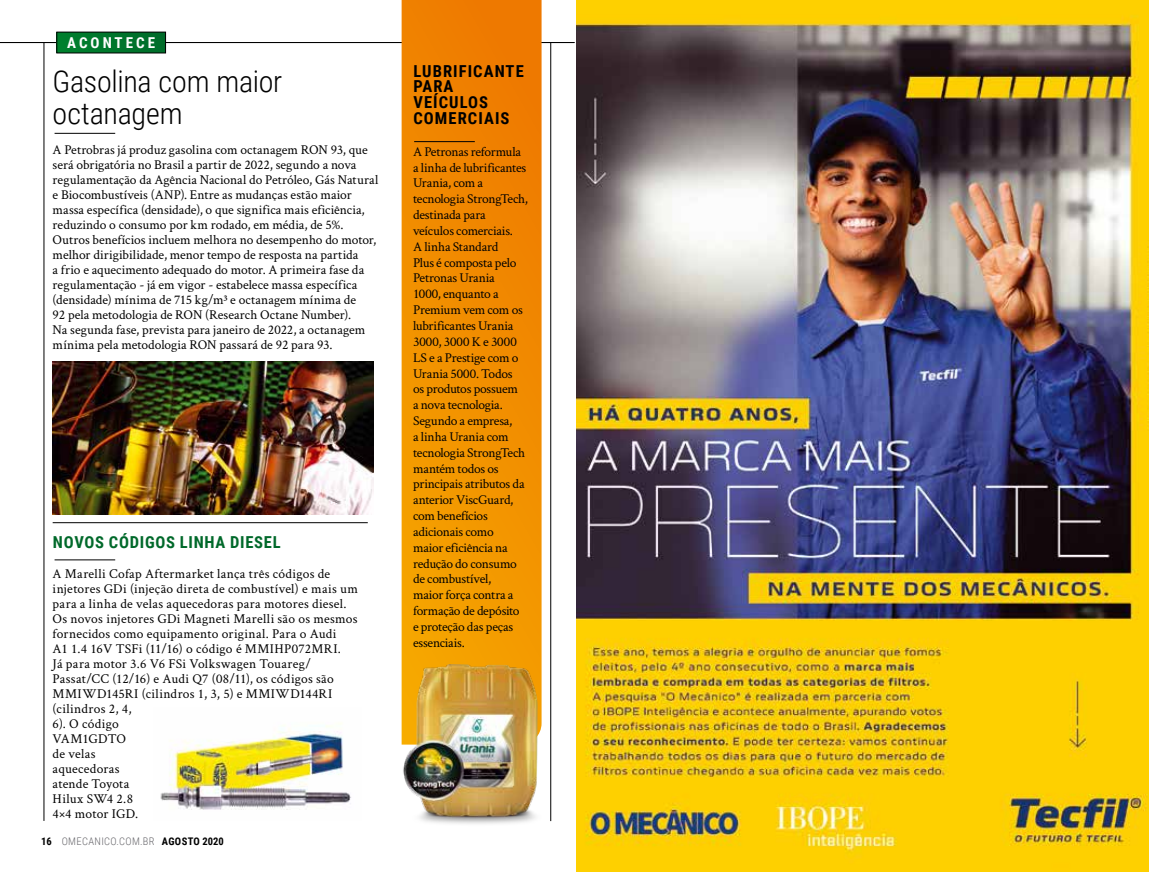
<style>
.page{position:relative;width:1149px;height:872px;background:#fff}
.page>*{position:absolute;margin:0;border:0;box-sizing:border-box;transform-origin:0 0}
.t1{font:300 30px/31.7px "Roboto Condensed";letter-spacing:-.01em;color:#000}
.t2{font:700 16.5px/15.8px "Roboto Condensed";letter-spacing:.065em;color:#000001}
.t3{font:700 16.5px "Roboto Condensed";letter-spacing:.045em;color:#00692a}
.t4{font:700 15px "Roboto Condensed";letter-spacing:.2em;color:#fff}
.t5{font:13.5px/15px "Crimson Text";color:#000}
.t6{font:13.5px/15.9px "Crimson Text";letter-spacing:-.02em;color:#000}
.t7{font:13.5px/15px "Crimson Text";letter-spacing:.02em;color:#000}
.t8{font:300 10.5px "Roboto Condensed";letter-spacing:.035em;color:#68676c}
.s1{font-weight:700;color:#000}
</style>
<div class="page">
<hr style="left:0;top:42px;width:574px;height:1px;background:#000">
<hr style="left:550px;top:43px;width:1px;height:778px;background:#000">
<hr style="left:44px;top:43px;width:1px;height:778px;background:#000">
<svg style="left:401px;top:0;width:140px;height:648px"></svg>
<hr style="left:414px;top:141px;width:60px;height:1px;background:#000">
<hr style="left:53px;top:522px;width:314px;height:1px;background:#000">
<hr style="left:55px;top:133px;width:60px;height:1px;background:#000">
<hr style="left:55px;top:559px;width:60px;height:1px;background:#000">
<img style="left:53px;top:361px;width:321px;height:153px">
<img style="left:401px;top:648px;width:141px;height:176px">
<img style="left:160px;top:723px;width:191px;height:87px">
<div style="left:57px;top:32px;width:108px;height:21px;background:#00772c"></div>
<div style="left:57px;top:32px;width:109px;height:21px;border:1px solid #000"></div>
<img style="left:576px;top:0;width:572px;height:872px">
<p class="t4" style="left:67px;top:32px;width:89px">ACONTECE</p>
<h1 class="t1" style="left:53px;top:65px;width:231px">Gasolina com maior octanagem</h1>
<p class="t5" style="left:53px;top:142px;width:327px">A Petrobras já produz gasolina com octanagem RON 93, que será obrigatória no Brasil a partir de 2022, segundo a nova regulamentação da Agência Nacional do Petróleo, Gás Natural e Biocombustíveis (ANP). Entre as mudanças estão maior massa específica (densidade), o que significa mais eficiência, reduzindo o consumo por km rodado, em média, de 5%.<br>Outros benefícios incluem melhora no desempenho do motor, melhor dirigibilidade, menor tempo de resposta na partida<br>a frio e aquecimento adequado do motor. A primeira fase da regulamentação - já em vigor - estabelece massa específica (densidade) mínima de 715 kg/m³ e octanagem mínima de<br>92 pela metodologia de RON (Research Octane Number).<br>Na segunda fase, prevista para janeiro de 2022, a octanagem mínima pela metodologia RON passará de 92 para 93.</p>
<p class="t3" style="left:53px;top:531px;width:229px">NOVOS CÓDIGOS LINHA DIESEL</p>
<p class="t7" style="left:53px;top:566px;width:307px">A Marelli Cofap Aftermarket lança três códigos de injetores GDi (injeção direta de combustível) e mais um para a linha de velas aquecedoras para motores diesel.<br>Os novos injetores GDi Magneti Marelli são os mesmos fornecidos como equipamento original. Para o Audi<br>A1 1.4 16V TSFi (11/16) o código é MMIHP072MRI.<br>Já para motor 3.6 V6 FSi Volkswagen Touareg/<br>Passat/CC (12/16) e Audi Q7 (08/11), os códigos são<br>MMIWD145RI (cilindros 1, 3, 5) e MMIWD144RI (cilindros 2, 4,<br>6). O código<br>VAM1GDTO<br>de velas<br>aquecedoras<br>atende Toyota<br>Hilux SW4 2.8<br>4×4 motor IGD.</p>
<p class="t8" style="left:41px;top:834px;width:184px"><span class="s1">16</span> OMECANICO.COM.BR <span class="s1">AGOSTO 2020</span></p>
<p class="t2" style="left:413px;top:62px;width:112px">LUBRIFICANTE<br>PARA<br>VEÍCULOS<br>COMERCIAIS</p>
<p class="t6" style="left:413px;top:143px;width:116px">A Petronas reformula a linha de lubrificantes<br>Urania, com a tecnologia StrongTech, destinada para veículos comerciais.<br>A linha Standard<br>Plus é composta pelo<br>Petronas Urania<br>1000, enquanto a<br>Premium vem com os lubrificantes Urania<br>3000, 3000 K e 3000<br>LS e a Prestige com o<br>Urania 5000. Todos<br>os produtos possuem<br>a nova tecnologia.<br>Segundo a empresa,<br>a linha Urania com tecnologia StrongTech mantém todos os principais atributos da anterior ViscGuard, com benefícios adicionais como<br>maior eficiência na redução do consumo de combustível,<br>maior força contra a formação de depósito e proteção das peças essenciais.</p>
</div>
